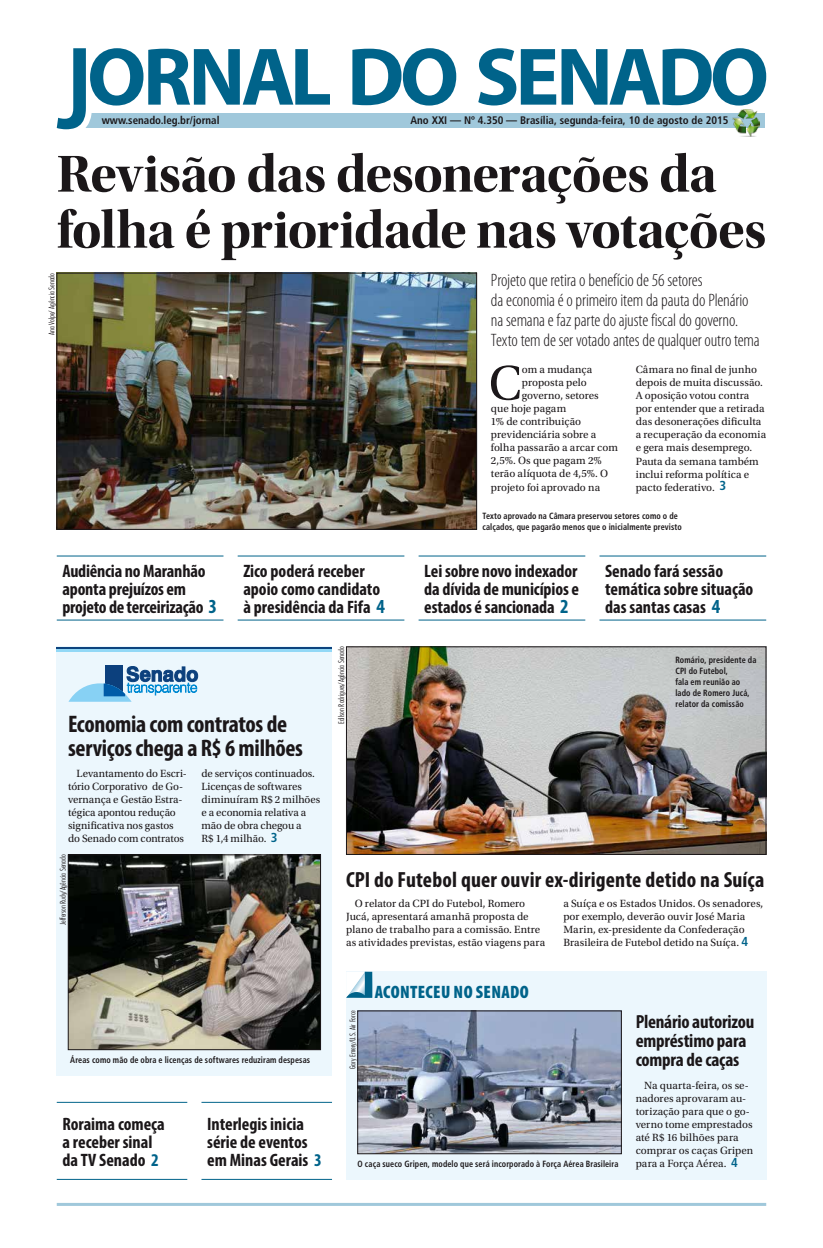
<style>
.page{position:relative;width:823px;height:1248px;background:#fff}
.page>*{position:absolute;margin:0;border:0;box-sizing:border-box;transform-origin:0 0}
.t1{font:54px/56px "Utopia Std Bold Disp";letter-spacing:-.01em;color:#1b1719}
.t2{font:50.8px "Utopia Std";color:#1b1719}
.t3{font:700 condensed 24px/24px "Myriad Pro";letter-spacing:-.015em;color:#1b1719}
.t4{font:700 condensed 22px "Myriad Pro";letter-spacing:.01em;color:#1b1719}
.t5{font:700 condensed 19px/19px "Myriad Pro";letter-spacing:-.01em;color:#1b1719}
.t6{font:700 condensed 18px/18px "Myriad Pro";letter-spacing:-.005em;color:#1b1719}
.t7{font:300 condensed 18px/20px "Myriad Pro";letter-spacing:-.01em;color:#1b1719}
.t8{font:900 condensed 18px "Myriad Pro";letter-spacing:.02em;color:#00638a}
.t9{font:11px/13px "Utopia Std";color:#1b1719}
.t10{font:700 condensed 10.9px "Frutiger";color:#1b1719}
.t11{font:700 condensed 9px/11px "Frutiger";letter-spacing:.015em;color:#1b1719;scale:.9 1}
.t12{font:300 condensed 8px "Futura BT";color:#1b1719}
.s1{font-family:"Frutiger";font-weight:700;font-stretch:condensed;font-size:13px;color:#00638a}
.s2{font-size:20px;color:#00638a}
.s3{color:#00638a}
</style>
<div class="page">
<hr style="left:57px;top:1202px;width:708px;height:3px;background:#a0c8db">
<div style="left:57px;top:646px;width:275px;height:429px;background:#ecf7fd"></div>
<div style="left:105px;top:664px;width:18px;height:30px;background:#0d437e"></div>
<svg style="left:69px;top:666px;width:129px;height:35px"></svg>
<hr style="left:57px;top:646px;width:275px;height:3px;background:#0d437e">
<hr style="left:57px;top:649px;width:275px;height:3px;background:#92d8f6">
<div style="left:75px;top:113px;width:689px;height:14px;background:#a0c8db"></div>
<svg style="left:57px;top:48px;width:273px;height:82px"></svg>
<svg style="left:352px;top:48px;width:104px;height:57px"></svg>
<svg style="left:478px;top:48px;width:287px;height:57px"></svg>
<img style="left:731px;top:109px;width:28px;height:27px">
<img style="left:348px;top:648px;width:415px;height:204px">
<div style="left:346px;top:646px;width:419px;height:208px;border:1px solid #1b1719"></div>
<img style="left:70px;top:856px;width:248px;height:191px">
<div style="left:68px;top:854px;width:252px;height:195px;border:1px solid #1b1719"></div>
<img style="left:59px;top:275px;width:415px;height:252px">
<div style="left:57px;top:273px;width:419px;height:256px;border:1px solid #1b1719"></div>
<hr style="left:599px;top:555px;width:166px;height:1px;background:#00638a">
<hr style="left:599px;top:619px;width:166px;height:1px;background:#00638a">
<div style="left:346px;top:971px;width:419px;height:208px;background:#ecf7fd"></div>
<svg style="left:346px;top:971px;width:26px;height:26px"></svg>
<hr style="left:418px;top:555px;width:167px;height:1px;background:#00638a">
<hr style="left:418px;top:619px;width:167px;height:1px;background:#00638a">
<hr style="left:237px;top:555px;width:167px;height:1px;background:#00638a">
<hr style="left:237px;top:619px;width:167px;height:1px;background:#00638a">
<hr style="left:57px;top:555px;width:166px;height:1px;background:#00638a">
<hr style="left:57px;top:1101px;width:130px;height:1px;background:#00638a">
<hr style="left:201px;top:1101px;width:131px;height:1px;background:#00638a">
<hr style="left:57px;top:619px;width:166px;height:1px;background:#00638a">
<hr style="left:57px;top:1178px;width:130px;height:1px;background:#00638a">
<hr style="left:201px;top:1178px;width:131px;height:1px;background:#00638a">
<img style="left:359px;top:1012px;width:260px;height:139px">
<p class="t10" style="left:102px;top:114px;width:119px">www.senado.leg.br/jornal</p>
<p class="t10" style="left:410px;top:114px;width:319px">Ano XXI — Nº 4.350 — Brasília, segunda-feira, 10 de agosto de 2015</p>
<h1 class="t1" style="left:57px;top:146px;width:710px">Revisão das desonerações da folha é prioridade nas votações</h1>
<h3 class="t7" style="left:490px;top:269px;width:270px">Projeto que retira o benefício de 56 setores<br>da economia é o primeiro item da pauta do Plenário na semana e faz parte do ajuste fiscal do governo.<br>Texto tem de ser votado antes de qualquer outro tema</h3>
<h2 class="t2" style="left:488px;top:355px;width:35px">C</h2>
<p class="t9" style="left:521px;top:363px;width:72px">om a mudança</p>
<p class="t12" style="left:47px;top:335px;width:63px;rotate:-90deg">Ana Volpe/ Agência Senado</p>
<p class="t9" style="left:635px;top:363px;width:132px">Câmara no final de junho depois de muita discussão.<br>A oposição votou contra por entender que a retirada das desonerações dificulta a recuperação da economia e gera mais desemprego.<br>Pauta da semana também inclui reforma política e pacto federativo. <span class="s1">3</span></p>
<p class="t9" style="left:521px;top:376px;width:66px">proposta pelo</p>
<p class="t9" style="left:521px;top:389px;width:78px">governo, setores</p>
<p class="t9" style="left:490px;top:402px;width:77px">que hoje pagam</p>
<p class="t9" style="left:490px;top:415px;width:92px">1% de contribuição</p>
<p class="t9" style="left:490px;top:428px;width:107px">previdenciária sobre a</p>
<p class="t9" style="left:490px;top:441px;width:128px">folha passarão a arcar com</p>
<p class="t9" style="left:490px;top:454px;width:112px">2,5%. Os que pagam 2%</p>
<p class="t9" style="left:490px;top:467px;width:119px">terão alíquota de 4,5%. O</p>
<p class="t9" style="left:490px;top:480px;width:111px">projeto foi aprovado na</p>
<h3 class="t6" style="left:62px;top:561px;width:156px">Audiência no Maranhão aponta prejuízos em projeto de terceirização <span class="s2">3</span></h3>
<h3 class="t6" style="left:243px;top:561px;width:143px">Zico poderá receber apoio como candidato à presidência da Fifa <span class="s2">4</span></h3>
<h3 class="t3" style="left:68px;top:712px;width:236px">Economia com contratos de serviços chega a R$ 6 milhões</h3>
<p class="t9" style="left:68px;top:766px;width:120px;text-indent:9px">Levantamento do Escri&shy;tório Corporativo de Go&shy;vernança e Gestão Estra&shy;tégica apontou redução significativa nos gastos do Senado com contratos</p>
<p class="t9" style="left:201px;top:766px;width:120px">de serviços continuados.<br>Licenças de softwares diminuíram R$ 2 milhões e a economia relativa a mão de obra chegou a<br>R$ 1,4 milhão. <span class="s1">3</span></p>
<p class="t12" style="left:336px;top:724px;width:79px;rotate:-90deg">Edilson Rodrigues/Agência Senado</p>
<p class="t11" style="left:482px;top:510px;width:223px">Texto aprovado na Câmara preservou setores como o de calçados, que pagarão menos que o inicialmente previsto</p>
<h3 class="t6" style="left:604px;top:561px;width:150px">Senado fará sessão temática sobre situação das santas casas <span class="s2">4</span></h3>
<h3 class="t6" style="left:424px;top:561px;width:156px;text-align:justify">Lei sobre novo indexador da dívida de municípios e estados é sancionada <span class="s2">2</span></h3>
<p class="t11" style="left:675px;top:654px;width:91px">Romário, presidente da<br>CPI do Futebol,<br>fala em reunião ao lado de Romero Jucá, relator da comissão</p>
<p class="t12" style="left:58px;top:924px;width:72px;rotate:-90deg">Jefferson Rudy/Agência Senado</p>
<p class="t11" style="left:70px;top:1054px;width:268px">Áreas como mão de obra e licenças de softwares reduziram despesas</p>
<h3 class="t6" style="left:62px;top:1114px;width:104px">Roraima começa a receber sinal da TV Senado <span class="s3">2</span></h3>
<h3 class="t6" style="left:207px;top:1114px;width:116px">Interlegis inicia série de eventos em Minas Gerais <span class="s3">3</span></h3>
<h3 class="t4" style="left:346px;top:865px;width:419px">CPI do Futebol quer ouvir ex-dirigente detido na Suíça</h3>
<p class="t9" style="left:346px;top:896px;width:200px;text-indent:9px">O relator da CPI do Futebol, Romero Jucá, apresentará amanhã proposta de plano de trabalho para a comissão. Entre as atividades previstas, estão viagens para</p>
<p class="t9" style="left:563px;top:896px;width:201px">a Suíça e os Estados Unidos. Os senadores, por exemplo, deverão ouvir José Maria Marin, ex-presidente da Confederação Brasileira de Futebol detido na Suíça. <span class="s1">4</span></p>
<p class="t12" style="left:347px;top:1068px;width:59px;rotate:-90deg">Gary Emery/U.S. Air Force</p>
<h3 class="t8" style="left:374px;top:980px;width:155px">ACONTECEU NO SENADO</h3>
<p class="t11" style="left:357px;top:1158px;width:291px">O caça sueco Gripen, modelo que será incorporado à Força Aérea Brasileira</p>
<h3 class="t5" style="left:635px;top:1011px;width:120px">Plenário autorizou empréstimo para compra de caças</h3>
<p class="t9" style="left:635px;top:1078px;width:119px;text-indent:9px">Na quarta-feira, os se&shy;nadores aprovaram au&shy;torização para que o go&shy;verno tome emprestados até R$ 16 bilhões para comprar os caças Gripen para a Força Aérea. <span class="s1">4</span></p>
</div>
